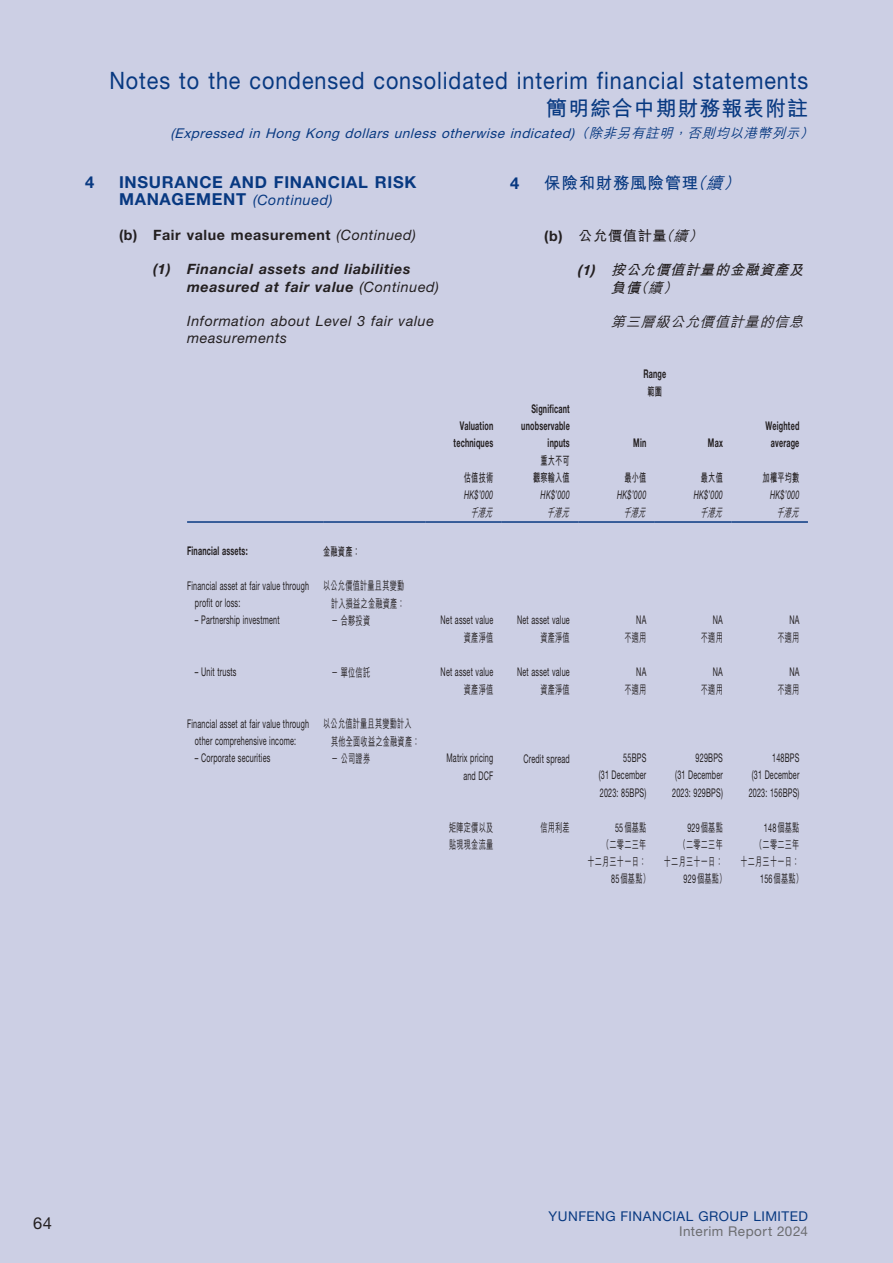
<style>
.page{position:relative;width:893px;height:1263px;background:#cccfe4}
.page>*{position:absolute;margin:0;border:0;box-sizing:border-box;transform-origin:0 0}
.t1{font:24px "Helvetica Neue LT Std";letter-spacing:.04em;color:#083981;scale:.9 1}
.t2{font:700 21px "M Hei HK";letter-spacing:.04em;color:#083981}
.t3{font:700 16.5px "Helvetica Neue LT Std";letter-spacing:.04em;color:#083981}
.t4{font:700 16.5px "M Hei HK";letter-spacing:.04em;color:#083981}
.t5{font:16.5px "Helvetica Neue LT Std";color:#231f20}
.t6{font:italic 700 14.25px/17.2px "Helvetica Neue LT Std";letter-spacing:.04em;color:#231f20}
.t7{font:italic 14.25px/17.2px "Helvetica Neue LT Std";letter-spacing:.04em;color:#231f20}
.t8{font:700 14.25px "Helvetica Neue LT Std";letter-spacing:.04em;color:#231f20}
.t9{font:italic 700 14.25px/17.2px "M Hei HK";color:#231f20}
.t10{font:italic 14.25px "Helvetica Neue LT Std";letter-spacing:.04em;color:#083981}
.t11{font:italic 500 14.25px "M Hei HK";color:#231f20}
.t12{font:700 14.25px "M Hei HK";letter-spacing:.04em;color:#231f20}
.t13{font:italic 13.5px "Helvetica Neue LT Std";color:#083981}
.t14{font:13.5px "Helvetica Neue LT Std";letter-spacing:.035em;color:#083981}
.t15{font:13.5px "Helvetica Neue LT Std";letter-spacing:.035em;color:#6c6d70}
.t16{font:12px/17.2px "Helvetica Neue LT Std";letter-spacing:.03em;color:#231f20;text-align:justify;scale:.6 1}
.t17{font:500 12px/17.2px "M Hei HK";letter-spacing:.03em;color:#231f20;text-align:right;scale:.6 1}
.t18{font:700 12px/17.2px "Helvetica Neue LT Std";letter-spacing:.03em;color:#231f20;text-align:center;scale:.6 1}
.t19{font:italic 12px "Helvetica Neue LT Std";letter-spacing:.03em;color:#231f20;scale:.6 1}
.t20{font:700 12px/17.2px "M Hei HK";letter-spacing:.03em;color:#231f20;text-align:right;scale:.6 1}
.t21{font:italic 500 12px "M Hei HK";color:#231f20;scale:.6 1}
.s1{font-family:"M Hei HK";font-weight:500}
.s2{font-weight:500;font-style:italic}
.s3{font-family:"Helvetica Neue LT Std"}
.s4{font-weight:500}
.s5{font-weight:700;font-style:normal;font-size:16.5px}
.s6{font-weight:400;font-style:italic}
.s7{font-weight:400}
.s8{font-family:"Helvetica Neue LT Std";font-weight:400}
</style>
<div class="page">
<hr style="left:187px;top:521px;width:136px;height:2px;background:#083981">
<hr style="left:323px;top:521px;width:102px;height:2px;background:#083981">
<hr style="left:425px;top:521px;width:77px;height:2px;background:#083981">
<hr style="left:502px;top:521px;width:76px;height:2px;background:#083981">
<hr style="left:578px;top:521px;width:77px;height:2px;background:#083981">
<hr style="left:655px;top:521px;width:76px;height:2px;background:#083981">
<hr style="left:731px;top:521px;width:77px;height:2px;background:#083981">
<h1 class="t1" style="left:109px;top:66px;width:778px">Notes to the condensed consolidated interim financial statements</h1>
<h2 class="t2" style="left:546px;top:93px;width:263px">簡明綜合中期財務報表附註</h2>
<p class="t13" style="left:170px;top:125px;width:649px">(Expressed in Hong Kong dollars unless otherwise indicated) <span class="s1">（除非另有註明，否則均以港幣列示）</span></p>
<h3 class="t3" style="left:510px;top:173px;width:11px">4</h3>
<h3 class="t4" style="left:544px;top:171px;width:203px">保險和財務風險管理<span class="s2">（續）</span></h3>
<p class="t12" style="left:544px;top:225px;width:165px"><span class="s3">(b)</span> 公允價值計量<span class="s2">（續）</span></p>
<p class="t9" style="left:611px;top:260px;width:199px;text-indent:-34px"><span class="s3">(1)</span> 按公允價值計量的金融資產及負債<span class="s4">（續）</span></p>
<p class="t11" style="left:611px;top:311px;width:199px">第三層級公允價值計量的信息</p>
<h3 class="t3" style="left:85px;top:172px;width:11px">4</h3>
<h3 class="t3" style="left:119px;top:172px;width:299px">INSURANCE AND FINANCIAL RISK</h3>
<p class="t10" style="left:119px;top:192px;width:215px"><span class="s5">MANAGEMENT</span> (Continued)</p>
<p class="t8" style="left:119px;top:226px;width:298px">(b) Fair value measurement <span class="s6">(Continued)</span></p>
<p class="t6" style="left:187px;top:260px;width:253px;text-indent:-34px">(1) Financial assets and liabilities measured at fair value <span class="s7">(Continued)</span></p>
<p class="t7" style="left:187px;top:312px;width:248px">Information about Level 3 fair value measurements</p>
<p class="t18" style="left:454px;top:417px;width:68px">Valuation techniques</p>
<p class="t20" style="left:464px;top:468px;width:51px">估值技術</p>
<p class="t18" style="left:521px;top:399px;width:83px;text-align:right">Significant unobservable inputs</p>
<p class="t20" style="left:533px;top:451px;width:63px">重大不可觀察輸入值</p>
<p class="t18" style="left:643px;top:365px;width:40px">Range</p>
<p class="t20" style="left:648px;top:382px;width:26px">範圍</p>
<p class="t18" style="left:633px;top:434px;width:23px">Min</p>
<p class="t18" style="left:708px;top:434px;width:26px">Max</p>
<p class="t18" style="left:765px;top:417px;width:58px">Weighted average</p>
<p class="t20" style="left:624px;top:468px;width:38px">最小值</p>
<p class="t20" style="left:701px;top:468px;width:38px">最大值</p>
<p class="t20" style="left:763px;top:468px;width:63px">加權平均數</p>
<p class="t19" style="left:464px;top:487px;width:50px">HK$’000</p>
<p class="t19" style="left:541px;top:487px;width:50px">HK$’000</p>
<p class="t19" style="left:617px;top:487px;width:50px">HK$’000</p>
<p class="t19" style="left:694px;top:487px;width:50px">HK$’000</p>
<p class="t19" style="left:770px;top:487px;width:50px">HK$’000</p>
<p class="t21" style="left:470px;top:504px;width:45px">千港元</p>
<p class="t21" style="left:547px;top:504px;width:45px">千港元</p>
<p class="t21" style="left:623px;top:504px;width:45px">千港元</p>
<p class="t21" style="left:700px;top:504px;width:45px">千港元</p>
<p class="t21" style="left:776px;top:504px;width:45px">千港元</p>
<p class="t18" style="left:187px;top:542px;width:103px">Financial assets:</p>
<p class="t20" style="left:323px;top:542px;width:63px">金融資產：</p>
<p class="t16" style="left:195px;top:577px;width:192px;text-indent:-8px">Financial asset at fair value through profit or loss:</p>
<p class="t17" style="left:323px;top:576px;width:138px">以公允價值計量且其變動計入損益之金融資產：</p>
<p class="t16" style="left:195px;top:611px;width:143px">– Partnership investment</p>
<p class="t17" style="left:331px;top:611px;width:67px">－合夥投資</p>
<p class="t16" style="left:441px;top:611px;width:89px">Net asset value</p>
<p class="t16" style="left:517px;top:611px;width:89px">Net asset value</p>
<p class="t16" style="left:636px;top:611px;width:18px">NA</p>
<p class="t16" style="left:713px;top:611px;width:18px">NA</p>
<p class="t16" style="left:789px;top:611px;width:18px">NA</p>
<p class="t17" style="left:464px;top:628px;width:51px">資產淨值</p>
<p class="t17" style="left:540px;top:628px;width:51px">資產淨值</p>
<p class="t17" style="left:624px;top:628px;width:38px">不適用</p>
<p class="t17" style="left:701px;top:628px;width:38px">不適用</p>
<p class="t17" style="left:777px;top:628px;width:38px">不適用</p>
<p class="t16" style="left:195px;top:663px;width:71px">– Unit trusts</p>
<p class="t17" style="left:331px;top:662px;width:67px">－單位信託</p>
<p class="t16" style="left:441px;top:663px;width:89px">Net asset value</p>
<p class="t16" style="left:517px;top:663px;width:89px">Net asset value</p>
<p class="t16" style="left:636px;top:663px;width:18px">NA</p>
<p class="t16" style="left:713px;top:663px;width:18px">NA</p>
<p class="t16" style="left:789px;top:663px;width:18px">NA</p>
<p class="t17" style="left:464px;top:680px;width:51px">資產淨值</p>
<p class="t17" style="left:540px;top:680px;width:51px">資產淨值</p>
<p class="t17" style="left:624px;top:680px;width:38px">不適用</p>
<p class="t17" style="left:701px;top:680px;width:38px">不適用</p>
<p class="t17" style="left:777px;top:680px;width:38px">不適用</p>
<p class="t16" style="left:187px;top:715px;width:205px;text-align:center">Financial asset at fair value through other comprehensive income:</p>
<p class="t17" style="left:331px;top:714px;width:149px;text-align:left;text-indent:-8px">以公允值計量且其變動計入其他全面收益之金融資產：</p>
<p class="t16" style="left:195px;top:749px;width:127px">– Corporate securities</p>
<p class="t17" style="left:331px;top:749px;width:67px">－公司證券</p>
<p class="t16" style="left:446px;top:749px;width:80px;text-align:right">Matrix pricing and DCF</p>
<p class="t16" style="left:523px;top:750px;width:79px">Credit spread</p>
<p class="t16" style="left:599px;top:749px;width:81px;text-indent:25px">55BPS (31 December 2023: 85BPS)</p>
<p class="t16" style="left:672px;top:749px;width:86px;text-indent:23px">929BPS (31 December 2023: 929BPS)</p>
<p class="t16" style="left:749px;top:749px;width:86px;text-indent:23px">148BPS (31 December 2023: 156BPS)</p>
<p class="t17" style="left:449px;top:818px;width:75px;text-align:left">矩陣定價以及貼現現金流量</p>
<p class="t17" style="left:540px;top:818px;width:51px">信用利差</p>
<p class="t17" style="left:615px;top:818px;width:54px"><span class="s8">55</span>個基點</p>
<p class="t16" style="left:764px;top:819px;width:61px">148<span class="s1">個基點</span></p>
<p class="t17" style="left:740px;top:835px;width:106px">（二零二三年<br>十二月三十一日：<br><span class="s8">156</span>個基點）</p>
<p class="t16" style="left:687px;top:819px;width:61px">929<span class="s1">個基點</span></p>
<p class="t17" style="left:664px;top:835px;width:106px">（二零二三年<br>十二月三十一日：<br><span class="s8">929</span>個基點）</p>
<p class="t17" style="left:602px;top:835px;width:75px">（二零二三年</p>
<p class="t17" style="left:587px;top:852px;width:100px">十二月三十一日：</p>
<p class="t17" style="left:611px;top:869px;width:66px"><span class="s8">85</span>個基點）</p>
<h3 class="t5" style="left:33px;top:1213px;width:20px">64</h3>
<p class="t14" style="left:549px;top:1208px;width:261px">YUNFENG FINANCIAL GROUP LIMITED</p>
<p class="t15" style="left:679px;top:1223px;width:130px">Interim Report 2024</p>
</div>
